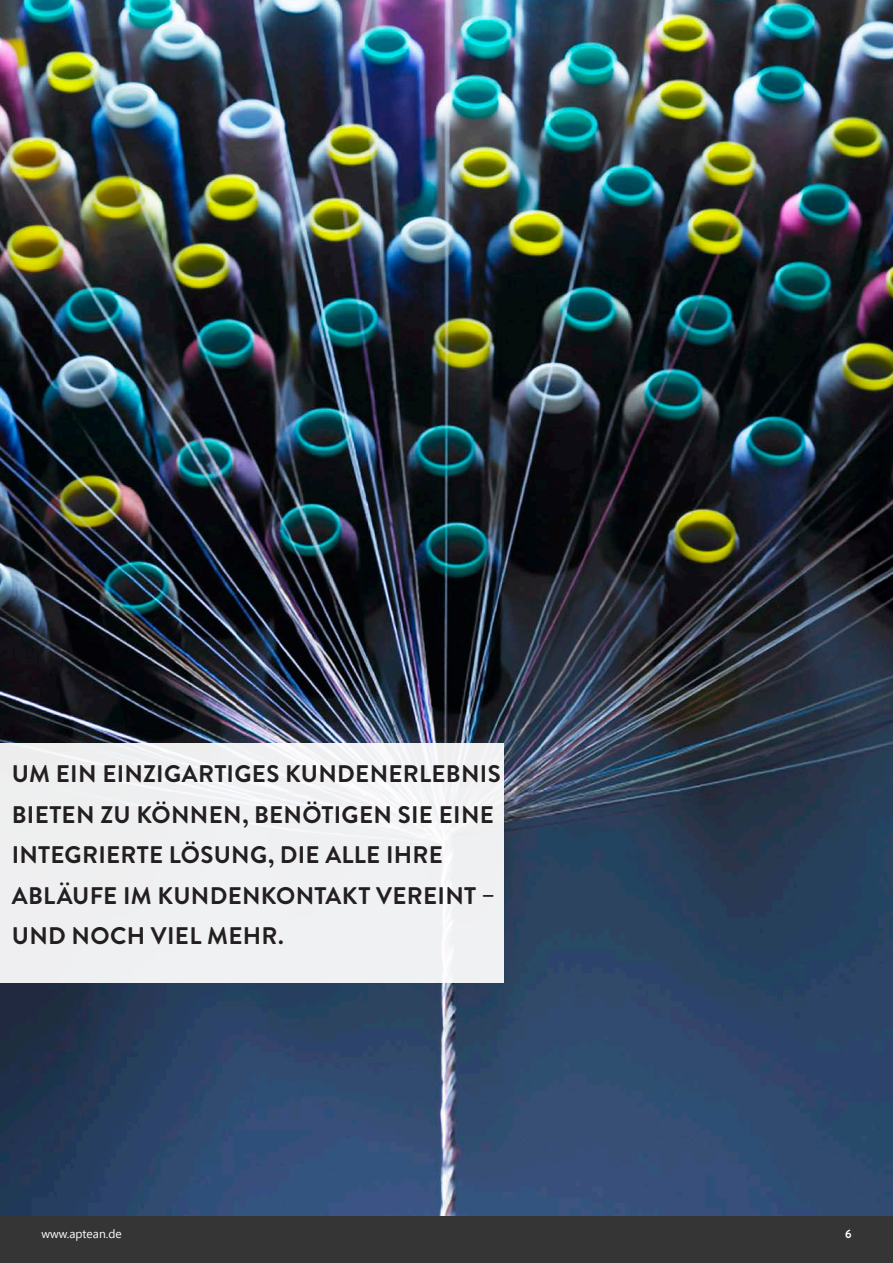
<style>
.page{position:relative;width:893px;height:1263px;background:#fff}
.page>*{position:absolute;margin:0;border:0;box-sizing:border-box;transform-origin:0 0}
.Quote_Text{font:700 24px/40.5px "Brandon Grotesque";letter-spacing:.01em;color:#231f20}
.t1{font:12px "Segoe UI";color:#fff}
.t2{font:700 12px "Brandon Grotesque";color:#fff}
</style>
<div class="page">
<div style="left:0;top:1215px;width:893px;height:48px;background:#363536"></div>
<img style="left:0;top:0;width:893px;height:1215px">
<div style="left:0;top:743px;width:504px;height:239px;background:#eff0f2"></div>
<p class="Quote_Text" style="left:12px;top:754px;width:490px">UM EIN EINZIGARTIGES KUNDENERLEBNIS<br>BIETEN ZU KÖNNEN, BENÖTIGEN SIE EINE<br>INTEGRIERTE LÖSUNG, DIE ALLE IHRE<br>ABLÄUFE IM KUNDENKONTAKT VEREINT –<br>UND NOCH VIEL MEHR.</p>
<p class="t1" style="left:41px;top:1225px;width:82px">www.aptean.de</p>
<p class="t2" style="left:845px;top:1225px;width:8px">6</p>
</div>
